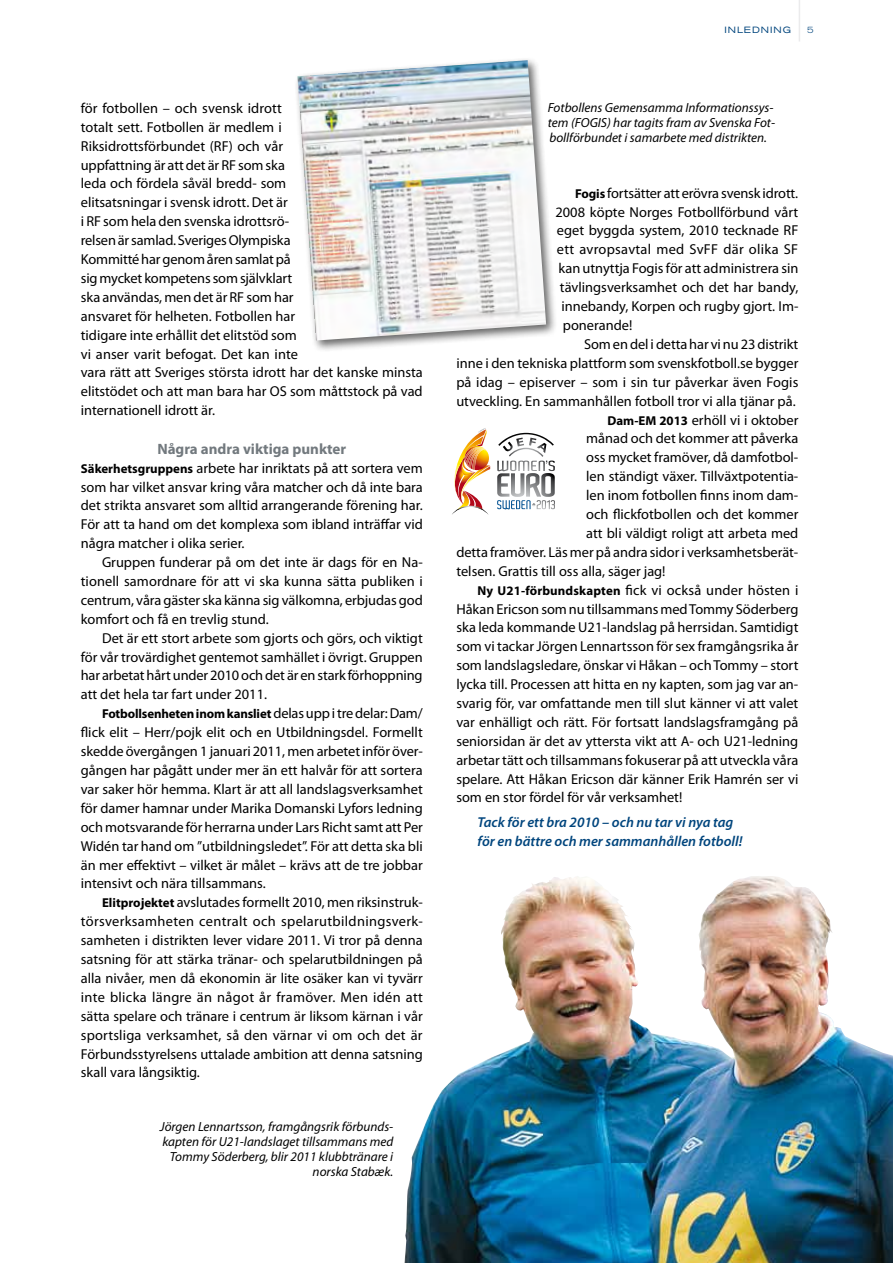
<style>
.page{position:relative;width:893px;height:1263px;background:#fff}
.page>*{position:absolute;margin:0;border:0;box-sizing:border-box;transform-origin:0 0}
.t1{font:700 15px "Myriad Pro";color:#72797e}
.t2{font:14.4px/18.9px "Myriad Pro";color:#000;text-align:justify}
.t3{font:italic 600 14.4px/18.9px "Myriad Pro";color:#00457d}
.t4{font:14.4px "Myriad Pro";letter-spacing:.02em;color:#000}
.t5{font:italic 13.2px/15px "Myriad Pro";color:#000;text-align:right}
.t6{font:700 12.9px "Myriad Pro";letter-spacing:-.01em;color:#000}
.t7{font:expanded 9px "Akzidenz Grotesk BE";letter-spacing:.115em;color:#00457d}
.t8{font:300 expanded 9px "Akzidenz Grotesk BE";color:#00457d}
.s1{font-weight:700;font-size:12.9px}
.s2{font-weight:400;font-size:14.4px}
</style>
<div class="page">
<hr style="left:799px;top:0;width:1px;height:41px;background:#ebebec">
<img style="left:404px;top:876px;width:489px;height:387px">
<div style="left:294px;top:57px;width:264px;height:296px;background:#000;opacity:.6"></div>
<img style="left:297px;top:60px;width:249px;height:281px">
<svg style="left:497px;top:433px;width:58px;height:76px"></svg>
<svg style="left:452px;top:428px;width:38px;height:87px"></svg>
<p class="t2" style="left:81px;top:98px;width:344px;text-align:left">för fotbollen – och svensk idrott<br>totalt sett. Fotbollen är medlem i<br>Riksidrottsförbundet (RF) och vår<br>uppfattning är att det är RF som ska<br>leda och fördela såväl bredd- som<br>elitsatsningar i svensk idrott. Det är<br>i RF som hela den svenska idrottsrö-<br>relsen är samlad. Sveriges Olympiska<br>Kommitté har genom åren samlat på<br>sig mycket kompetens som självklart<br>ska användas, men det är RF som har<br>ansvaret för helheten. Fotbollen har<br>tidigare inte erhållit det elitstöd som<br>vi anser varit befogat. Det kan inte<br>vara rätt att Sveriges största idrott har det kanske minsta elitstödet och att man bara har OS som måttstock på vad internationell idrott är.</p>
<p class="t1" style="left:157px;top:439px;width:190px">Några andra viktiga punkter</p>
<p class="t2" style="left:81px;top:458px;width:344px"><span class="s1">Säkerhetsgruppens</span> arbete har inriktats på att sortera vem som har vilket ansvar kring våra matcher och då inte bara det strikta ansvaret som alltid arrangerande förening har.<br>För att ta hand om det komplexa som ibland inträffar vid några matcher i olika serier.</p>
<p class="t2" style="left:81px;top:553px;width:344px;text-indent:21px">Gruppen funderar på om det inte är dags för en Na&shy;tionell samordnare för att vi ska kunna sätta publiken i centrum, våra gäster ska känna sig välkomna, erbjudas god komfort och få en trevlig stund.</p>
<p class="t2" style="left:81px;top:628px;width:343px;text-indent:21px">Det är ett stort arbete som gjorts och görs, och viktigt för vår trovärdighet gentemot samhället i övrigt. Gruppen har arbetat hårt under 2010 och det är en stark förhoppning att det hela tar fart under 2011.</p>
<p class="t6" style="left:102px;top:705px;width:322px">Fotbollsenheten inom kansliet <span class="s2">delas upp i tre delar: Dam/</span></p>
<p class="t2" style="left:81px;top:723px;width:344px">flick elit – Herr/pojk elit och en Utbildningsdel. Formellt skedde övergången 1 januari 2011, men arbetet inför över&shy;gången har pågått under mer än ett halvår för att sortera var saker hör hemma. Klart är att all landslagsverksamhet för damer hamnar under Marika Domanski Lyfors ledning och motsvarande för herrarna under Lars Richt samt att Per Widén tar hand om ”utbildningsledet”. För att detta ska bli än mer effektivt – vilket är målet – krävs att de tre jobbar intensivt och nära tillsammans.</p>
<p class="t2" style="left:81px;top:893px;width:344px;text-indent:21px"><span class="s1">Elitprojektet</span> avslutades formellt 2010, men riksinstruk&shy;törsverksamheten centralt och spelarutbildningsverk&shy;samheten i distrikten lever vidare 2011. Vi tror på denna satsning för att stärka tränar- och spelarutbildningen på alla nivåer, men då ekonomin är lite osäker kan vi tyvärr inte blicka längre än något år framöver. Men idén att sätta spelare och tränare i centrum är liksom kärnan i vår sportsliga verksamhet, så den värnar vi om och det är Förbundsstyrelsens uttalade ambition att denna satsning skall vara långsiktig.</p>
<p class="t5" style="left:160px;top:1119px;width:235px">Jörgen Lennartsson, framgångsrik förbunds&shy;kapten för U21-landslaget tillsammans med Tommy Söderberg, blir 2011 klubbtränare i norska Stabæk.</p>
<p class="t7" style="left:724px;top:24px;width:68px">INLEDNING</p>
<p class="t8" style="left:807px;top:24px;width:8px">5</p>
<p class="t5" style="left:548px;top:100px;width:229px;text-align:justify">Fotbollens Gemensamma Informationssys&shy;tem (FOGIS) har tagits fram av Svenska Fot&shy;bollförbundet i samarbete med distrikten.</p>
<p class="t2" style="left:575px;top:183px;width:225px"><span class="s1">Fogis</span> fortsätter att erövra svensk idrott.</p>
<p class="t2" style="left:555px;top:202px;width:244px">2008 köpte Norges Fotbollförbund vårt</p>
<p class="t2" style="left:557px;top:221px;width:243px">eget byggda system, 2010 tecknade RF</p>
<p class="t4" style="left:557px;top:241px;width:243px">ett avropsavtal med SvFF där olika SF</p>
<p class="t2" style="left:558px;top:259px;width:242px">kan utnyttja Fogis för att administrera sin</p>
<p class="t2" style="left:560px;top:278px;width:240px">tävlingsverksamhet och det har bandy,</p>
<p class="t2" style="left:561px;top:297px;width:238px">innebandy, Korpen och rugby gjort. Im-</p>
<p class="t2" style="left:563px;top:315px;width:71px">ponerande!</p>
<p class="t2" style="left:584px;top:334px;width:216px">Som en del i detta har vi nu 23 distrikt</p>
<p class="t2" style="left:456px;top:353px;width:343px">inne i den tekniska plattform som svenskfotboll.se bygger</p>
<p class="t2" style="left:456px;top:372px;width:343px">på idag – episerver – som i sin tur påverkar även Fogis</p>
<p class="t2" style="left:456px;top:391px;width:341px">utveckling. En sammanhållen fotboll tror vi alla tjänar på.</p>
<p class="t2" style="left:607px;top:410px;width:192px"><span class="s1">Dam-EM 2013</span> erhöll vi i oktober</p>
<p class="t2" style="left:586px;top:429px;width:214px">månad och det kommer att påverka</p>
<p class="t2" style="left:586px;top:448px;width:214px">oss mycket framöver, då damfotbol-</p>
<p class="t2" style="left:586px;top:467px;width:214px">len ständigt växer. Tillväxtpotentia-</p>
<p class="t2" style="left:586px;top:486px;width:214px">len inom fotbollen finns inom dam-</p>
<p class="t2" style="left:586px;top:504px;width:214px">och flickfotbollen och det kommer</p>
<p class="t2" style="left:586px;top:523px;width:214px">att bli väldigt roligt att arbeta med</p>
<p class="t2" style="left:456px;top:542px;width:344px">detta framöver. Läs mer på andra sidor i verksamhetsberät-</p>
<p class="t2" style="left:456px;top:561px;width:211px">telsen. Grattis till oss alla, säger jag!</p>
<p class="t2" style="left:478px;top:580px;width:322px"><span class="s1">Ny U21-förbundskapten</span> fick vi också under hösten i</p>
<p class="t2" style="left:456px;top:599px;width:343px">Håkan Ericson som nu tillsammans med Tommy Söderberg</p>
<p class="t2" style="left:456px;top:618px;width:344px">ska leda kommande U21-landslag på herrsidan. Samtidigt</p>
<p class="t2" style="left:456px;top:637px;width:344px">som vi tackar Jörgen Lennartsson för sex framgångsrika år</p>
<p class="t2" style="left:456px;top:656px;width:344px">som landslagsledare, önskar vi Håkan – och Tommy – stort</p>
<p class="t2" style="left:456px;top:675px;width:343px">lycka till. Processen att hitta en ny kapten, som jag var an-</p>
<p class="t2" style="left:456px;top:693px;width:344px">svarig för, var omfattande men till slut känner vi att valet</p>
<p class="t2" style="left:456px;top:712px;width:343px">var enhälligt och rätt. För fortsatt landslagsframgång på</p>
<p class="t2" style="left:456px;top:731px;width:343px">seniorsidan är det av yttersta vikt att A- och U21-ledning</p>
<p class="t2" style="left:456px;top:750px;width:343px">arbetar tätt och tillsammans fokuserar på att utveckla våra</p>
<p class="t2" style="left:456px;top:769px;width:343px">spelare. Att Håkan Ericson där känner Erik Hamrén ser vi</p>
<p class="t2" style="left:456px;top:788px;width:227px">som en stor fördel för vår verksamhet!</p>
<p class="t3" style="left:478px;top:813px;width:266px">Tack för ett bra 2010 – och nu tar vi nya tag för en bättre och mer sammanhållen fotboll!</p>
</div>
